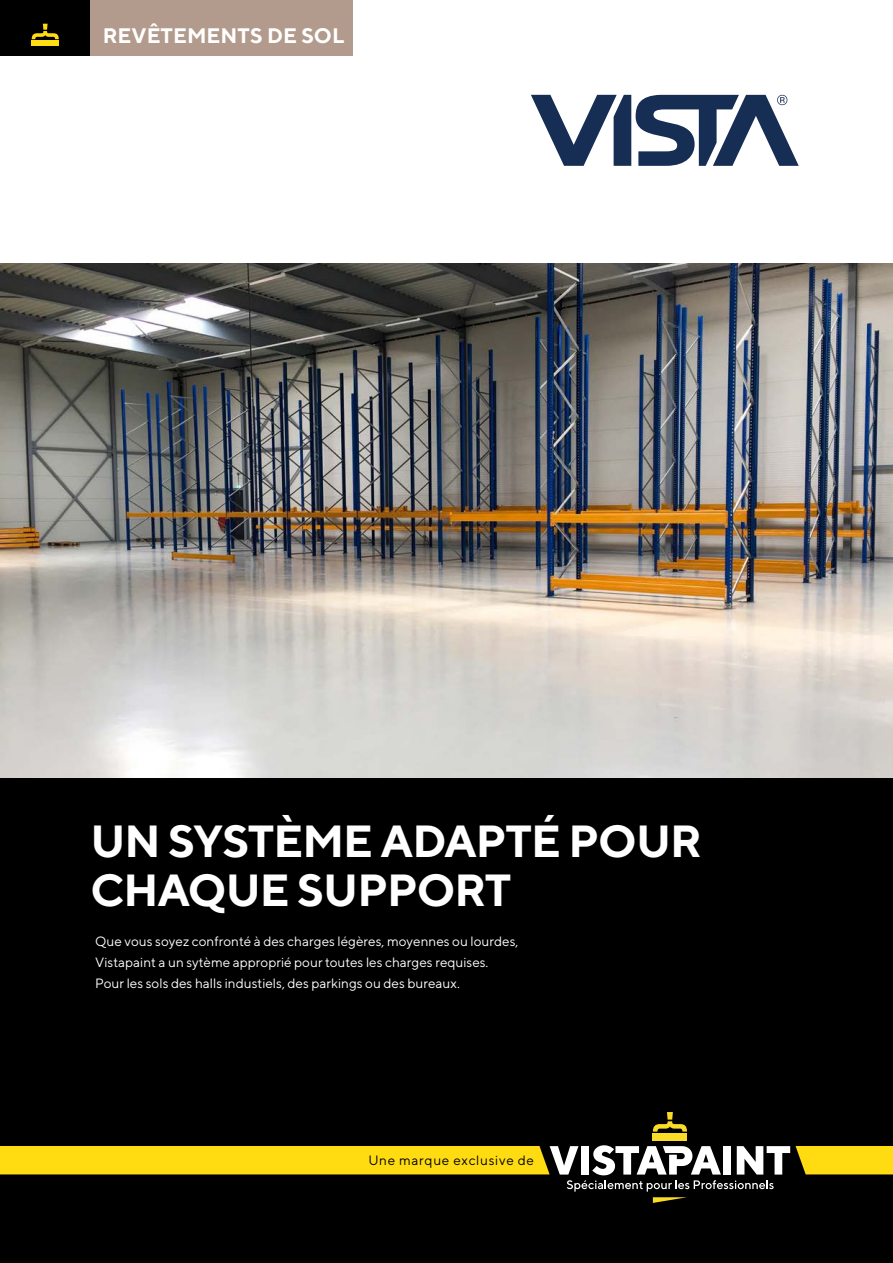
<style>
.page{position:relative;width:893px;height:1263px;background:#fff}
.page>*{position:absolute;margin:0;border:0;box-sizing:border-box;transform-origin:0 0}
.t1{font:700 45px/48.8px "TT Norms";letter-spacing:-.02em;color:#fff}
.t2{font:700 21px "TT Norms";color:#fff}
.t3{font:13.5px/21px "TT Norms";color:#fff}
.t4{font:13.5px "TT Norms";letter-spacing:.05em;color:#000}
</style>
<div class="page">
<img style="left:0;top:264px;width:893px;height:514px">
<div style="left:0;top:778px;width:893px;height:485px;background:#000"></div>
<div style="left:0;top:0;width:95px;height:55px;background:#000"></div>
<div style="left:90px;top:0;width:263px;height:55px;background:#b29b8c"></div>
<div style="left:653px;top:1133px;width:34px;height:7px;background:#fadb26"></div>
<svg style="left:653px;top:1112px;width:34px;height:19px"></svg>
<svg style="left:653px;top:1197px;width:34px;height:6px"></svg>
<svg style="left:0;top:1145px;width:893px;height:46px"></svg>
<div style="left:32px;top:41px;width:27px;height:5px;background:#ffdb12"></div>
<svg style="left:32px;top:24px;width:27px;height:15px"></svg>
<svg style="left:531px;top:95px;width:268px;height:71px"></svg>
<p class="t2" style="left:103px;top:22px;width:243px">REVÊTEMENTS DE SOL</p>
<p class="t1" style="left:90px;top:816px;width:613px">UN SYSTÈME ADAPTÉ POUR<br>CHAQUE SUPPORT</p>
<p class="t3" style="left:95px;top:930px;width:425px">Que vous soyez confronté à des charges légères, moyennes ou lourdes,</p>
<p class="t3" style="left:95px;top:951px;width:395px">Vistapaint a un sytème approprié pour toutes les charges requises.<br>Pour les sols des halls industiels, des parkings ou des bureaux.</p>
<p class="t4" style="left:368px;top:1151px;width:167px">Une marque exclusive de</p>
</div>
